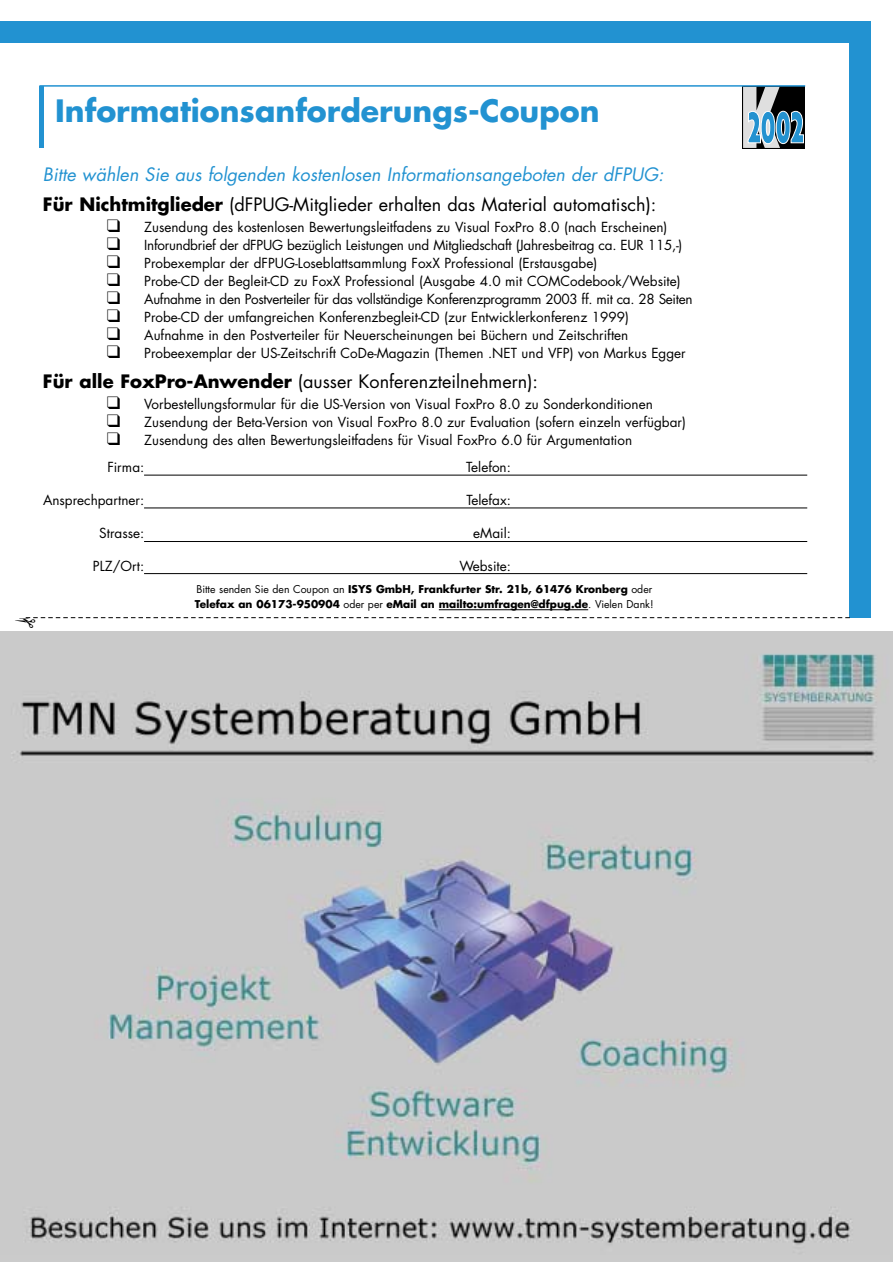
<style>
.page{position:relative;width:893px;height:1262px;background:#fff}
.page>*{position:absolute;margin:0;border:0;box-sizing:border-box;transform-origin:0 0}
.t1{font:700 30px "Futura";color:#2292d1}
.t2{font:italic 18px/30px "Futura";color:#2292d1}
.t3{font:18px "Futura";color:#000}
.t4{font:13.5px "Futura";color:#000}
.t5{font:13.5px "Futura";letter-spacing:-.02em;color:#000}
.t6{font:13.5px "Futura";letter-spacing:-.025em;color:#000}
.t7{font:700 10.5px/15px "Futura";color:#000}
.s1{font-weight:700;font-style:normal;color:#000}
.s2{font-style:normal;color:#000}
.s3{font-weight:700}
.s4{font-weight:400}
</style>
<div class="page">
<div style="left:742px;top:86px;width:62px;height:63px;background:#000"></div>
<svg style="left:743px;top:87px;width:61px;height:61px"></svg>
<hr style="left:39px;top:85px;width:766px;height:2px;background:#2292d1">
<div style="left:39px;top:86px;width:5px;height:62px;background:#2292d1"></div>
<div style="left:849px;top:21px;width:22px;height:596px;background:#2292d1"></div>
<div style="left:0;top:21px;width:870px;height:22px;background:#2292d1"></div>
<img style="left:0;top:631px;width:892px;height:630px">
<hr style="left:439px;top:609px;width:149px;height:1px;background:#000">
<hr style="left:144px;top:475px;width:663px;height:1px;background:#000">
<hr style="left:144px;top:507px;width:663px;height:1px;background:#000">
<hr style="left:144px;top:541px;width:663px;height:1px;background:#000">
<hr style="left:144px;top:573px;width:663px;height:1px;background:#000">
<svg style="left:25px;top:617px;width:824px;height:2px"></svg>
<h1 class="t1" style="left:55px;top:97px;width:545px">Informationsanforderungs-Coupon</h1>
<h2 class="t2" style="left:43px;top:161px;width:622px">Bitte wählen Sie aus folgenden kostenlosen Informationsangeboten der dFPUG:<br><span class="s1">Für Nichtmitglieder</span> <span class="s2">(dFPUG-Mitglieder erhalten das Material automatisch):</span></h2>
<p class="t4" style="left:107px;top:221px;width:562px">❑ Zusendung des kostenlosen Bewertungsleitfadens zu Visual FoxPro 8.0 (nach Erscheinen)</p>
<p class="t5" style="left:107px;top:239px;width:577px">❑ Inforundbrief der dFPUG bezüglich Leistungen und Mitgliedschaft (Jahresbeitrag ca. EUR 115,-)</p>
<p class="t4" style="left:107px;top:257px;width:492px">❑ Probexemplar der dFPUG-Loseblattsammlung FoxX Professional (Erstausgabe)</p>
<p class="t4" style="left:107px;top:275px;width:575px">❑ Probe-CD der Begleit-CD zu FoxX Professional (Ausgabe 4.0 mit COMCodebook/Website)</p>
<p class="t6" style="left:107px;top:293px;width:587px">❑ Aufnahme in den Postverteiler für das vollständige Konferenzprogramm 2003 ff. mit ca. 28 Seiten</p>
<p class="t4" style="left:107px;top:311px;width:524px">❑ Probe-CD der umfangreichen Konferenzbegleit-CD (zur Entwicklerkonferenz 1999)</p>
<p class="t4" style="left:107px;top:329px;width:523px">❑ Aufnahme in den Postverteiler für Neuerscheinungen bei Büchern und Zeitschriften</p>
<p class="t4" style="left:107px;top:347px;width:580px">❑ Probeexemplar der US-Zeitschrift CoDe-Magazin (Themen .NET und VFP) von Markus Egger</p>
<h2 class="t3" style="left:43px;top:373px;width:496px"><span class="s3">Für alle FoxPro-Anwender</span> (ausser Konferenzteilnehmern):</h2>
<p class="t4" style="left:107px;top:398px;width:547px">❑ Vorbestellungsformular für die US-Version von Visual FoxPro 8.0 zu Sonderkonditionen</p>
<p class="t4" style="left:107px;top:416px;width:580px">❑ Zusendung der Beta-Version von Visual FoxPro 8.0 zur Evaluation (sofern einzeln verfügbar)</p>
<p class="t4" style="left:107px;top:434px;width:527px">❑ Zusendung des alten Bewertungsleitfadens für Visual FoxPro 6.0 für Argumentation</p>
<p class="t4" style="left:107px;top:461px;width:38px">Firma:</p>
<p class="t4" style="left:466px;top:461px;width:46px">Telefon:</p>
<p class="t4" style="left:43px;top:494px;width:103px">Ansprechpartner:</p>
<p class="t4" style="left:466px;top:494px;width:46px">Telefax:</p>
<p class="t4" style="left:99px;top:527px;width:47px">Strasse:</p>
<p class="t4" style="left:473px;top:527px;width:39px">eMail:</p>
<p class="t4" style="left:93px;top:560px;width:53px">PLZ/Ort:</p>
<p class="t4" style="left:459px;top:560px;width:53px">Website:</p>
<p class="t7" style="left:195px;top:582px;width:460px"><span class="s4">Bitte senden Sie den Coupon an</span> ISYS GmbH, Frankfurter Str. 21b, 61476 Kronberg <span class="s4">oder<br></span>Telefax an 06173-950904 <span class="s4">oder per</span> eMail an mailto:umfragen@dfpug.de<span class="s4">. Vielen Dank!</span></p>
</div>
